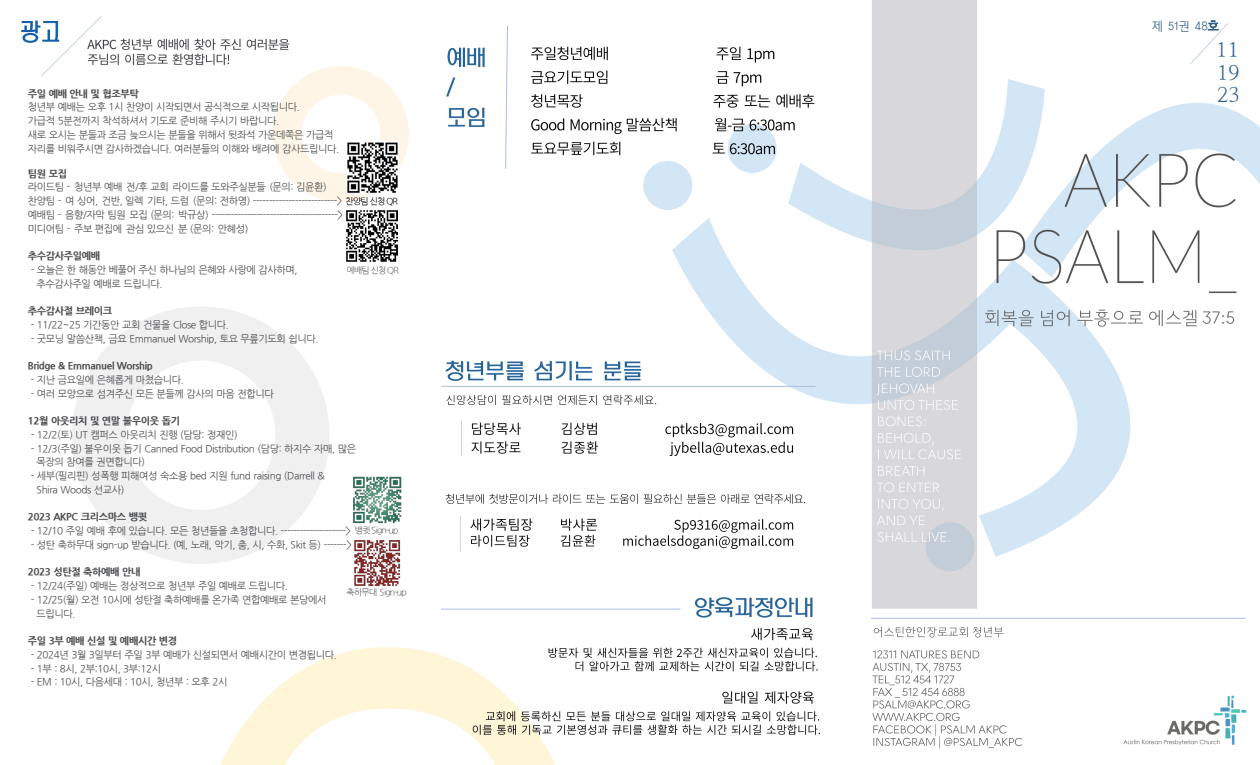
<style>
.page{position:relative;width:1260px;height:765px;background:#fff}
.page>*{position:absolute;margin:0;border:0;box-sizing:border-box;transform-origin:0 0}
.t1{font:20.25px/22.5px "Nanum Myeongjo";color:#32628c;text-align:justify;scale:1.06 1}
.t2{font:12.5px "Hakgyoansim Santteutdotum L";color:#30628c}
.t3{font:10px/13.8px "Nanum Gothic";letter-spacing:-.04em;color:#4d4e50}
.t4{font:800 10px "Nanum Gothic";letter-spacing:-.04em;color:#4d4e50}
.t5{font:300 8.75px "Nanum Gothic";letter-spacing:-.085em;color:#231f20}
.s1{font-family:"IBM Plex Sans KR";font-weight:300}
</style>
<div class="page">
<img style="left:21px;top:0;width:1239px;height:765px">
<svg style="left:72px;top:306px;width:257px;height:258px;fill:#f0f0f1"></svg>
<img style="left:346px;top:142px;width:52px;height:52px">
<img style="left:347px;top:211px;width:51px;height:51px">
<img style="left:351px;top:476px;width:51px;height:50px">
<img style="left:351px;top:537px;width:51px;height:51px">
<p class="t4" style="left:28px;top:89px;width:112px">주일 예배 안내 및 협조부탁</p>
<p class="t3" style="left:28px;top:100px;width:313px">청년부 예배는 오후 1시 찬양이 시작되면서 공식적으로 시작됩니다.<br>가급적 5분전까지 착석하셔서 기도로 준비해 주시기 바랍니다.<br>새로 오시는 분들과 조금 늦으시는 분들을 위해서 뒷좌석 가운데쪽은 가급적 자리를 비워주시면 감사하겠습니다. 여러분들의 이해와 배려에 감사드립니다.</p>
<p class="t4" style="left:28px;top:169px;width:41px">팀원 모집</p>
<p class="t3" style="left:28px;top:180px;width:317px">라이드팀 - 청년부 예배 전/후 교회 라이드를 도와주실분들 (문의: 김윤환) 찬양팀 - 여 싱어, 건반, 일렉 기타, 드럼 (문의: 전하영) --------------------------&gt; 예배팀 - 음향/자막 팀원 모집 (문의: 박규상) ---------------------------------------&gt; 미디어팀 - 주보 편집에 관심 있으신 분 (문의: 안혜성)</p>
<p class="t4" style="left:28px;top:251px;width:74px">추수감사주일예배</p>
<p class="t3" style="left:37px;top:263px;width:262px;text-indent:-6px">- 오늘은 한 해동안 베풀어 주신 하나님의 은혜와 사랑에 감사하며, 추수감사주일 예배로 드립니다.</p>
<p class="t4" style="left:28px;top:306px;width:86px">추수감사절 브레이크</p>
<p class="t3" style="left:31px;top:318px;width:200px">- 11/22~25 기간동안 교회 건물을 Close 합니다.</p>
<p class="t3" style="left:31px;top:332px;width:289px">- 굿모닝 말씀산책, 금요 Emmanuel Worship, 토요 무릎기도회 쉽니다.</p>
<p class="t4" style="left:28px;top:361px;width:127px">Bridge &amp; Emmanuel Worship</p>
<p class="t3" style="left:31px;top:373px;width:154px">- 지난 금요일에 은혜롭게 마쳤습니다.</p>
<p class="t3" style="left:31px;top:387px;width:245px">- 여러 모양으로 섬겨주신 모든 분들께 감사의 마음 전합니다</p>
<p class="t4" style="left:28px;top:416px;width:154px">12월 아웃리치 및 연말 불우이웃 돕기</p>
<p class="t3" style="left:31px;top:428px;width:208px">- 12/2(토) UT 캠퍼스 아웃리치 진행 (담당: 정재인)</p>
<p class="t3" style="left:37px;top:442px;width:321px;text-indent:-6px">- 12/3(주일) 불우이웃 돕기 Canned Food Distribution (담당: 하지수 자매, 많은 목장의 참여를 권면합니다)</p>
<p class="t3" style="left:37px;top:469px;width:290px;text-indent:-6px">- 세부(필리핀) 성폭행 피해여성 숙소용 bed 지원 fund raising (Darrell &amp;<br>Shira Woods 선교사)</p>
<p class="t4" style="left:28px;top:512px;width:121px">2023 AKPC 크리스마스 뱅큇</p>
<p class="t3" style="left:31px;top:524px;width:322px">- 12/10 주일 예배 후에 있습니다. 모든 청년들을 초청합니다. --------------------&gt;</p>
<p class="t3" style="left:31px;top:538px;width:323px">- 성탄 축하무대 sign-up 받습니다. (예, 노래, 악기, 춤, 시, 수화, Skit 등) -------&gt;</p>
<p class="t4" style="left:28px;top:567px;width:114px">2023 성탄절 축하예배 안내</p>
<p class="t3" style="left:31px;top:579px;width:259px">- 12/24(주일) 예배는 정상적으로 청년부 주일 예배로 드립니다.</p>
<p class="t3" style="left:36px;top:593px;width:292px;text-indent:-6px">- 12/25(월) 오전 10시에 성탄절 축하예배를 온가족 연합예배로 본당에서 드립니다.</p>
<p class="t4" style="left:28px;top:636px;width:151px">주일 3부 예배 신설 및 예배시간 변경</p>
<p class="t3" style="left:31px;top:648px;width:308px">- 2024년 3월 3일부터 주일 3부 예배가 신설되면서 예배시간이 변경됩니다.</p>
<p class="t3" style="left:31px;top:662px;width:132px">- 1부 : 8시, 2부:10시, 3부:12시</p>
<p class="t3" style="left:31px;top:675px;width:198px">- EM : 10시, 다음세대 : 10시, 청년부 : 오후 2시</p>
<p class="t5" style="left:346px;top:197px;width:54px">찬양팀 신청 QR</p>
<p class="t5" style="left:347px;top:266px;width:54px">예배팀 신청 QR</p>
<p class="t5" style="left:355px;top:526px;width:45px">뱅큇 Sign-up</p>
<p class="t5" style="left:347px;top:588px;width:62px">축하무대 Sign-up</p>
<p class="t2" style="left:1152px;top:20px;width:68px">제 51권 48<span class="s1">호</span></p>
<h1 class="t1" style="left:1216px;top:40px;width:24px">11<br>19<br>23</h1>
</div>
